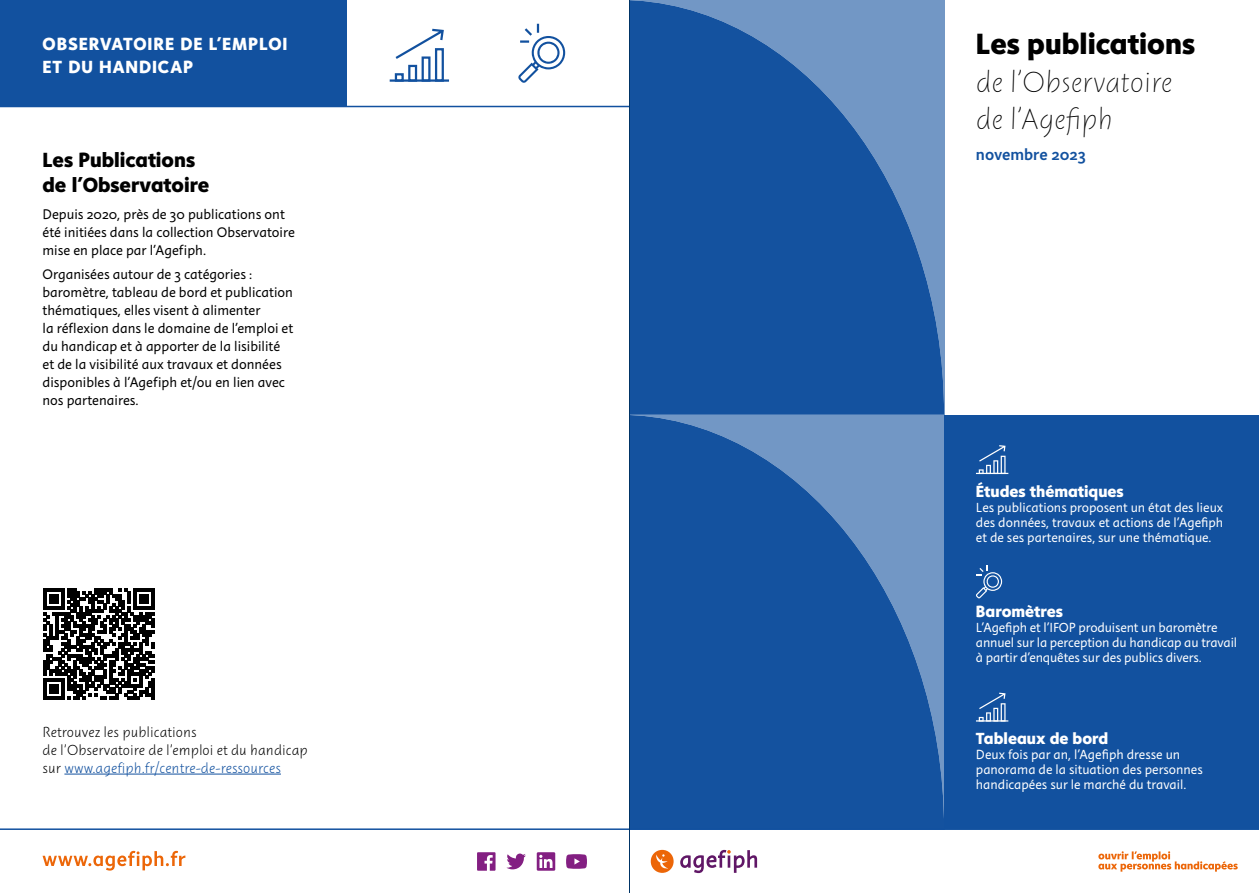
<style>
.page{position:relative;width:1259px;height:893px;background:#fff}
.page>*{position:absolute;margin:0;border:0;box-sizing:border-box;transform-origin:0 0}
.N1_Couverture{font:30px/37.5px "Instant 1 Vivid";color:#000}
.Texte_courant_4e{font:800 21px/25.5px "Instant 5";color:#000}
.MAGAZINE_H1{font:800 18px/22.5px "Instant 5";letter-spacing:.05em;color:#fff}
.t1{font:800 16.5px "Instant 5";color:#fff}
.N1_Couverture-2{font:16.5px "Instant 4 Slow";color:#12519f}
.Infos{font:15px/18px "Instant 2 Quick";color:#000}
.Texte_courant_4e-2{font:14.25px/18px "Instant 3";color:#000}
.t2{font:13.5px/15px "Instant 3";color:#fff}
.s1{color:#12519f}
.s2{font-family:"Instant 5";font-weight:800}
</style>
<div class="page">
<div style="left:0;top:0;width:347px;height:107px;background:#12519f"></div>
<svg style="left:630px;top:415px;width:314px;height:413px;background:#2861a7"></svg>
<svg style="left:630px;top:0;width:314px;height:415px;background:#2861a7"></svg>
<hr style="left:0;top:828px;width:1259px;height:2px;background:#12519f">
<svg style="left:1098px;top:851px;width:139px;height:21px"></svg>
<svg style="left:680px;top:850px;width:77px;height:23px"></svg>
<div style="left:651px;top:850px;width:22px;height:23px;background:#ec6608;border-radius:50%"></div>
<svg style="left:656px;top:854px;width:12px;height:15px"></svg>
<svg style="left:518px;top:24px;width:47px;height:59px"></svg>
<svg style="left:389px;top:28px;width:60px;height:54px"></svg>
<svg style="left:43px;top:851px;width:142px;height:20px"></svg>
<svg style="left:477px;top:852px;width:18px;height:19px"></svg>
<svg style="left:506px;top:853px;width:20px;height:16px"></svg>
<svg style="left:537px;top:852px;width:18px;height:19px"></svg>
<svg style="left:566px;top:854px;width:21px;height:15px"></svg>
<svg style="left:43px;top:589px;width:111px;height:111px"></svg>
<hr style="left:151px;top:679px;width:3px;height:21px;background:#000">
<hr style="left:64px;top:774px;width:217px;height:1px;background:#12519f">
<hr style="left:0;top:106px;width:629px;height:1px;background:#12519f">
<hr style="left:629px;top:0;width:1px;height:893px;background:#003466">
<div style="left:944px;top:415px;width:315px;height:413px;background:#12519f"></div>
<svg style="left:976px;top:445px;width:32px;height:29px"></svg>
<svg style="left:976px;top:565px;width:26px;height:33px"></svg>
<svg style="left:976px;top:693px;width:32px;height:29px"></svg>
<h1 class="MAGAZINE_H1" style="left:43px;top:33px;width:246px">OBSERVATOIRE DE L’EMPLOI<br>ET DU HANDICAP</h1>
<p class="Texte_courant_4e" style="left:43px;top:146px;width:168px">Les Publications de l'Observatoire</p>
<p class="Texte_courant_4e-2" style="left:43px;top:205px;width:254px">Depuis 2020, près de 30 publications ont été initiées dans la collection Observatoire mise en place par l’Agefiph.</p>
<p class="Texte_courant_4e-2" style="left:43px;top:265px;width:252px">Organisées autour de 3 catégories : baromètre, tableau de bord et publication thématiques, elles visent à alimenter<br>la réflexion dans le domaine de l’emploi et du handicap et à apporter de la lisibilité et de la visibilité aux travaux et données disponibles à l’Agefiph et/ou en lien avec nos partenaires.</p>
<p class="Infos" style="left:43px;top:723px;width:267px">Retrouvez les publications<br>de l’Observatoire de l’emploi et du handicap sur <span class="s1">www.agefiph.fr/centre-de-ressources</span></p>
<p class="N1_Couverture" style="left:976px;top:26px;width:220px"><span class="s2">Les publications </span>de l'Observatoire</p>
<p class="N1_Couverture" style="left:976px;top:101px;width:138px">de l'Agefiph</p>
<p class="N1_Couverture-2" style="left:976px;top:143px;width:111px">novembre 2023</p>
<p class="t1" style="left:976px;top:479px;width:149px">Études thématiques</p>
<p class="t2" style="left:976px;top:500px;width:249px;text-align:justify">Les publications proposent un état des lieux des données, travaux et actions de l'Agefiph et de ses partenaires, sur une thématique.</p>
<p class="t1" style="left:976px;top:599px;width:89px">Baromètres</p>
<p class="t2" style="left:976px;top:620px;width:263px">L'Agefiph et l'IFOP produisent un baromètre annuel sur la perception du handicap au travail à partir d'enquêtes sur des publics divers.</p>
<p class="t1" style="left:976px;top:727px;width:134px">Tableaux de bord</p>
<p class="t2" style="left:976px;top:747px;width:228px">Deux fois par an, l'Agefiph dresse un panorama de la situation des personnes handicapées sur le marché du travail.</p>
</div>
